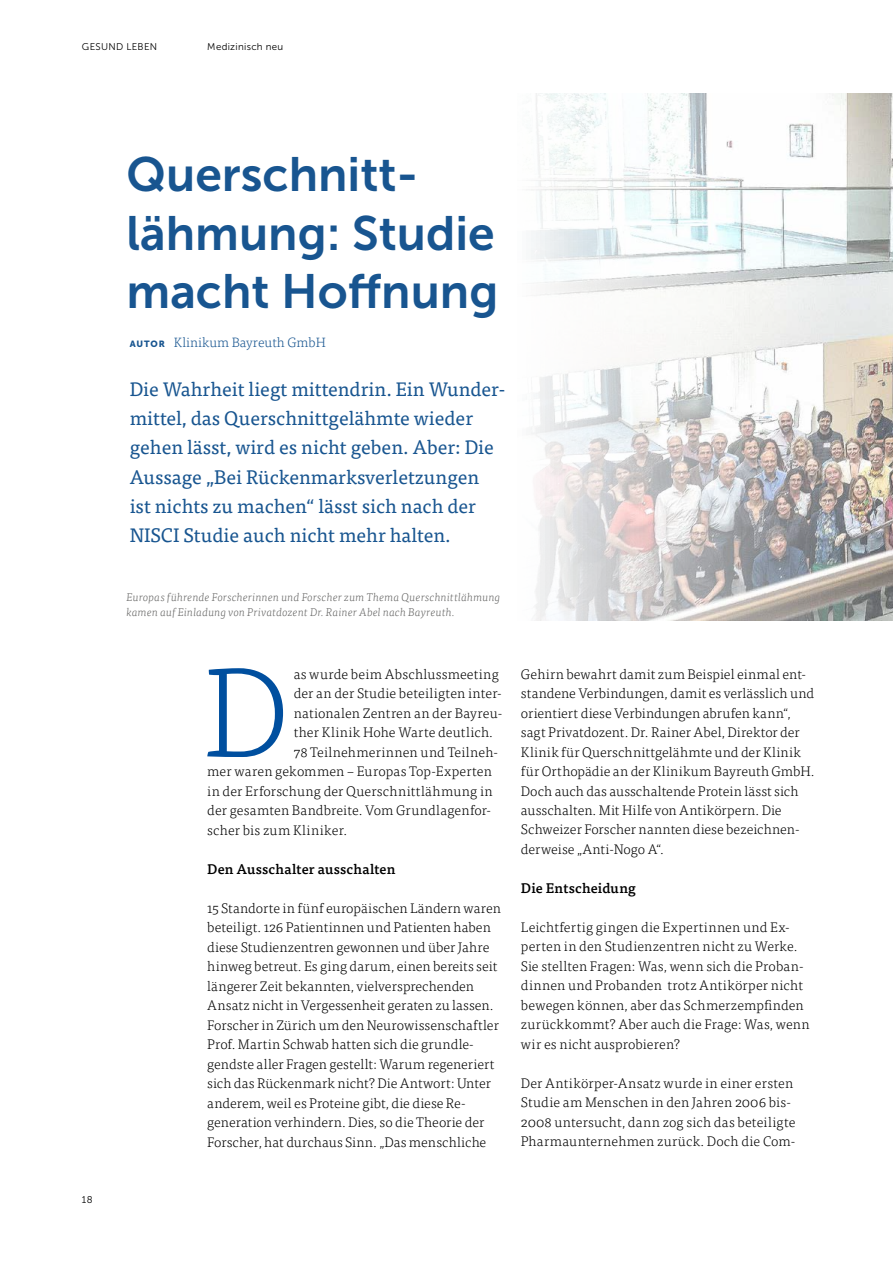
<style>
.page{position:relative;width:893px;height:1263px;background:#fff}
.page>*{position:absolute;margin:0;border:0;box-sizing:border-box;transform-origin:0 0}
.t1{font:300 127.65px "Tisa Pro";color:#004f9f}
.t2{font:48px/58.5px "Museo Sans 700";color:#185590}
.t3{font:19.5px/29.2px "Tisa Pro";color:#185590}
.t4{font:300 13.8px/19.5px "Tisa Pro";letter-spacing:.005em;color:#000}
.t5{font:500 13.8px "Tisa Pro";letter-spacing:.01em;color:#000}
.t6{font:300 13.8px "Tisa Pro";letter-spacing:.025em;color:#000}
.t7{font:300 13.5px "Tisa Pro";color:#185590}
.t8{font:italic 300 11.25px/15px "Tisa Pro";letter-spacing:.01em;color:#636362}
.t9{font:9.75px "Museo Sans 300";letter-spacing:.035em;color:#000}
.s1{font-family:"Museo Sans 900";font-weight:400;font-size:9px}
</style>
<div class="page">
<img style="left:531px;top:94px;width:362px;height:526px">
<p class="t9" style="left:82px;top:41px;width:77px">GESUND LEBEN</p>
<p class="t9" style="left:207px;top:41px;width:78px">Medizinisch neu</p>
<p class="t9" style="left:82px;top:1195px;width:12px">18</p>
<h2 class="t2" style="left:126px;top:145px;width:373px">Querschnitt&shy;lähmung: Studie macht Hoffnung</h2>
<p class="t7" style="left:130px;top:333px;width:198px"><span class="s1">AUTOR</span> Klinikum Bayreuth GmbH</p>
<p class="t3" style="left:130px;top:373px;width:377px">Die Wahrheit liegt mittendrin. Ein Wunder&shy;mittel, das Querschnittgelähmte wieder gehen lässt, wird es nicht geben. Aber: Die Aussage „Bei Rückenmarksverletzungen ist nichts zu machen“ lässt sich nach der NISCI Studie auch nicht mehr halten.</p>
<p class="t8" style="left:126px;top:589px;width:375px">Europas führende Forscherinnen und Forscher zum Thema Querschnittlähmung kamen auf Einladung von Privatdozent Dr. Rainer Abel nach Bayreuth.</p>
<h1 class="t1" style="left:203px;top:624px;width:87px">D</h1>
<p class="t4" style="left:294px;top:663px;width:207px">as wurde beim Abschlussmeeting</p>
<p class="t4" style="left:294px;top:683px;width:210px">der an der Studie beteiligten inter-</p>
<p class="t4" style="left:294px;top:702px;width:210px">nationalen Zentren an der Bayreu-</p>
<p class="t4" style="left:294px;top:722px;width:201px">ther Klinik Hohe Warte deutlich.</p>
<p class="t4" style="left:294px;top:741px;width:206px">78 Teilnehmerinnen und Teilneh-</p>
<p class="t4" style="left:207px;top:761px;width:286px">mer waren gekommen – Europas Top-Experten</p>
<p class="t4" style="left:207px;top:780px;width:287px">in der Erforschung der Querschnittlähmung in</p>
<p class="t4" style="left:207px;top:800px;width:285px">der gesamten Bandbreite. Vom Grundlagenfor-</p>
<p class="t6" style="left:207px;top:820px;width:142px">scher bis zum Kliniker.</p>
<p class="t5" style="left:207px;top:858px;width:190px">Den Ausschalter ausschalten</p>
<p class="t4" style="left:207px;top:897px;width:295px">15 Standorte in fünf europäischen Ländern waren beteiligt. 126 Patientinnen und Patienten haben diese Studienzentren gewonnen und über Jahre hinweg betreut. Es ging darum, einen bereits seit längerer Zeit bekannten, vielversprechenden Ansatz nicht in Vergessenheit geraten zu lassen.<br>Forscher in Zürich um den Neurowissenschaftler Prof. Martin Schwab hatten sich die grundle&shy;gendste aller Fragen gestellt: Warum regeneriert sich das Rückenmark nicht? Die Antwort: Unter anderem, weil es Proteine gibt, die diese Re&shy;generation verhindern. Dies, so die Theorie der Forscher, hat durchaus Sinn. „Das menschliche</p>
<p class="t4" style="left:521px;top:663px;width:295px">Gehirn bewahrt damit zum Beispiel einmal ent&shy;standene Verbindungen, damit es verlässlich und orientiert diese Verbindungen abrufen kann“, sagt Privatdozent. Dr. Rainer Abel, Direktor der Klinik für Querschnittgelähmte und der Klinik für Orthopädie an der Klinikum Bayreuth GmbH.<br>Doch auch das ausschaltende Protein lässt sich ausschalten. Mit Hilfe von Antikörpern. Die Schweizer Forscher nannten diese bezeichnen&shy;derweise „Anti-Nogo A“.</p>
<p class="t5" style="left:521px;top:877px;width:117px">Die Entscheidung</p>
<p class="t4" style="left:521px;top:917px;width:290px">Leichtfertig gingen die Expertinnen und Ex&shy;perten in den Studienzentren nicht zu Werke.<br>Sie stellten Fragen: Was, wenn sich die Proban&shy;dinnen und Probanden trotz Antikörper nicht bewegen können, aber das Schmerzempfinden zurückkommt? Aber auch die Frage: Was, wenn wir es nicht ausprobieren?</p>
<p class="t4" style="left:521px;top:1073px;width:276px">Der Antikörper-Ansatz wurde in einer ersten Studie am Menschen in den Jahren 2006 bis-2008 untersucht, dann zog sich das beteiligte Pharmaunternehmen zurück. Doch die Com-</p>
</div>
